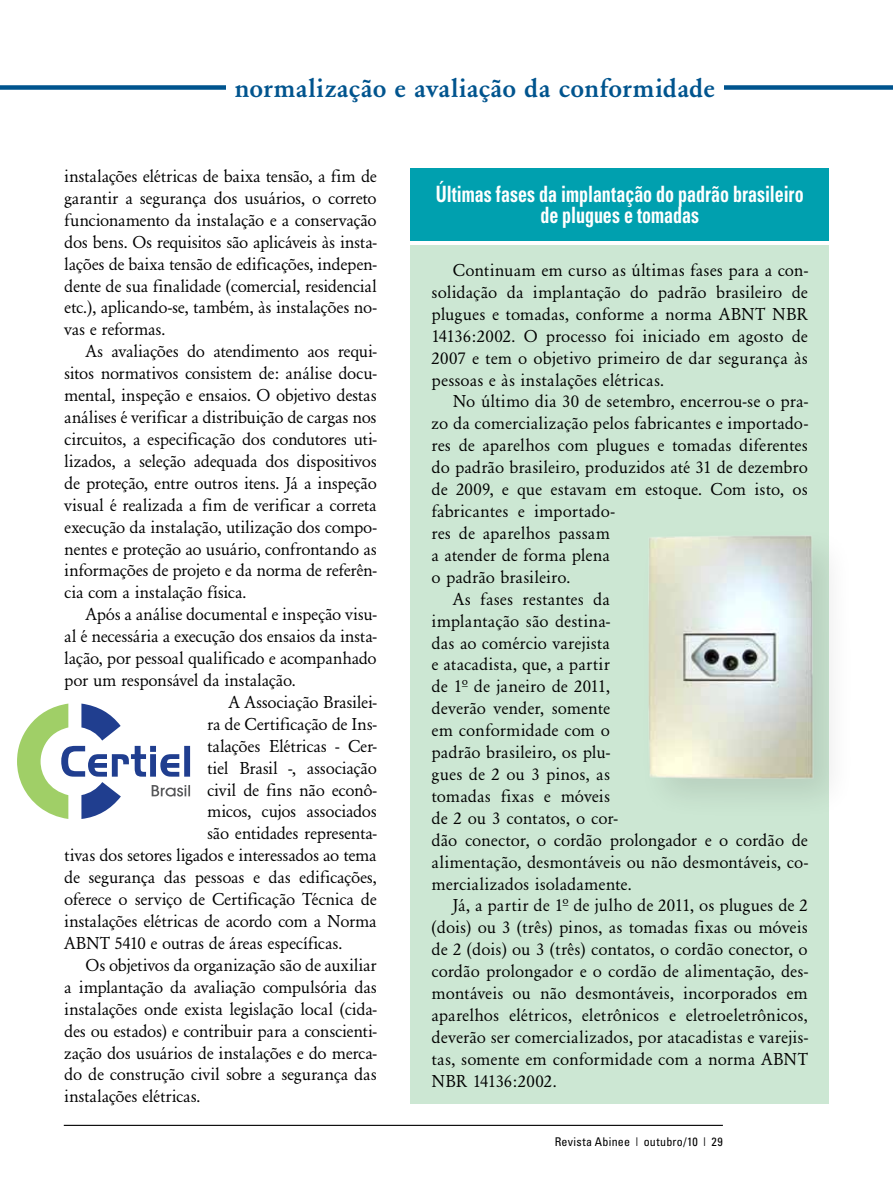
<style>
.page{position:relative;width:893px;height:1191px;background:#fff}
.page>*{position:absolute;margin:0;border:0;box-sizing:border-box;transform-origin:0 0}
.t1{font:500 27px "Garamond";color:#00548e}
.t2{font:700 condensed 22.5px/20.5px "Univers";color:#fff;text-align:center;scale:.8 1}
.t3{font:18px/21.9px "Garamond";letter-spacing:-.005em;color:#000;text-align:justify}
.t4{font:condensed 12px "Univers";letter-spacing:.02em;color:#000}
</style>
<div class="page">
<div style="left:0;top:85px;width:893px;height:5px;background:#00548e"></div>
<hr style="left:64px;top:1124px;width:659px;height:2px;background:#000">
<div style="left:410px;top:245px;width:419px;height:858px;background:#cce7d3"></div>
<div style="left:410px;top:168px;width:419px;height:72px;background:#00a0af"></div>
<div style="left:226px;top:76px;width:497px;height:21px;background:#fff"></div>
<svg style="left:17px;top:703px;width:173px;height:116px"></svg>
<div style="left:635px;top:523px;width:220px;height:298px;background:#000;opacity:.1"></div>
<img style="left:640px;top:532px;width:179px;height:250px">
<h1 class="t1" style="left:234px;top:72px;width:482px">normalização e avaliação da conformidade</h1>
<p class="t3" style="left:64px;top:165px;width:314px">instalações elétricas de baixa tensão, a fim de garantir a segurança dos usuários, o correto funcionamento da instalação e a conservação dos bens. Os requisitos são aplicáveis às insta&shy;lações de baixa tensão de edificações, indepen&shy;dente de sua finalidade (comercial, residencial etc.), aplicando-se, também, às instalações no&shy;vas e reformas.</p>
<p class="t3" style="left:64px;top:340px;width:314px;text-indent:21px">As avaliações do atendimento aos requi&shy;sitos normativos consistem de: análise docu&shy;mental, inspeção e ensaios. O objetivo destas análises é verificar a distribuição de cargas nos circuitos, a especificação dos condutores uti&shy;lizados, a seleção adequada dos dispositivos de proteção, entre outros itens. Já a inspeção visual é realizada a fim de verificar a correta execução da instalação, utilização dos compo&shy;nentes e proteção ao usuário, confrontando as informações de projeto e da norma de referên&shy;cia com a instalação física.</p>
<p class="t3" style="left:86px;top:603px;width:293px">Após a análise documental e inspeção visu-</p>
<p class="t3" style="left:64px;top:625px;width:314px">al é necessária a execução dos ensaios da insta-</p>
<p class="t3" style="left:64px;top:647px;width:314px">lação, por pessoal qualificado e acompanhado</p>
<p class="t3" style="left:64px;top:669px;width:233px">por um responsável da instalação.</p>
<p class="t3" style="left:228px;top:691px;width:150px">A Associação Brasilei-</p>
<p class="t3" style="left:207px;top:713px;width:171px">ra de Certificação de Ins-</p>
<p class="t3" style="left:207px;top:735px;width:171px">talações Elétricas - Cer-</p>
<p class="t3" style="left:207px;top:757px;width:171px">tiel Brasil -, associação</p>
<p class="t3" style="left:207px;top:779px;width:171px">civil de fins não econô-</p>
<p class="t3" style="left:207px;top:800px;width:171px">micos, cujos associados</p>
<p class="t3" style="left:207px;top:822px;width:171px">são entidades representa-</p>
<p class="t3" style="left:64px;top:844px;width:314px">tivas dos setores ligados e interessados ao tema</p>
<p class="t3" style="left:64px;top:866px;width:314px">de segurança das pessoas e das edificações,</p>
<p class="t3" style="left:64px;top:888px;width:314px">oferece o serviço de Certificação Técnica de</p>
<p class="t3" style="left:64px;top:910px;width:314px">instalações elétricas de acordo com a Norma</p>
<p class="t3" style="left:64px;top:932px;width:279px">ABNT 5410 e outras de áreas específicas.</p>
<p class="t3" style="left:86px;top:954px;width:293px">Os objetivos da organização são de auxiliar</p>
<p class="t3" style="left:64px;top:976px;width:314px">a implantação da avaliação compulsória das</p>
<p class="t3" style="left:64px;top:998px;width:314px">instalações onde exista legislação local (cida-</p>
<p class="t3" style="left:64px;top:1019px;width:314px">des ou estados) e contribuir para a conscienti-</p>
<p class="t3" style="left:64px;top:1041px;width:314px">zação dos usuários de instalações e do merca-</p>
<p class="t3" style="left:64px;top:1063px;width:314px">do de construção civil sobre a segurança das</p>
<p class="t3" style="left:64px;top:1085px;width:138px">instalações elétricas.</p>
<p class="t2" style="left:436px;top:184px;width:461px">Últimas fases da implantação do padrão brasileiro de plugues e tomadas</p>
<p class="t3" style="left:432px;top:259px;width:378px;text-indent:21px">Continuam em curso as últimas fases para a con&shy;solidação da implantação do padrão brasileiro de plugues e tomadas, conforme a norma ABNT NBR 14136:2002. O processo foi iniciado em agosto de 2007 e tem o objetivo primeiro de dar segurança às pessoas e às instalações elétricas.</p>
<p class="t3" style="left:453px;top:391px;width:357px">No último dia 30 de setembro, encerrou-se o pra-</p>
<p class="t3" style="left:432px;top:412px;width:378px">zo da comercialização pelos fabricantes e importado-</p>
<p class="t3" style="left:432px;top:434px;width:378px">res de aparelhos com plugues e tomadas diferentes</p>
<p class="t3" style="left:432px;top:456px;width:378px">do padrão brasileiro, produzidos até 31 de dezembro</p>
<p class="t3" style="left:432px;top:478px;width:378px">de 2009, e que estavam em estoque. Com isto, os</p>
<p class="t3" style="left:432px;top:500px;width:185px">fabricantes e importado-</p>
<p class="t3" style="left:432px;top:522px;width:180px">res de aparelhos passam</p>
<p class="t3" style="left:432px;top:544px;width:180px">a atender de forma plena</p>
<p class="t3" style="left:432px;top:566px;width:140px">o padrão brasileiro.</p>
<p class="t3" style="left:453px;top:588px;width:159px">As fases restantes da</p>
<p class="t3" style="left:432px;top:610px;width:180px">implantação são destina-</p>
<p class="t3" style="left:432px;top:632px;width:180px">das ao comércio varejista</p>
<p class="t3" style="left:432px;top:653px;width:180px">e atacadista, que, a partir</p>
<p class="t3" style="left:432px;top:675px;width:180px">de 1ª de janeiro de 2011,</p>
<p class="t3" style="left:432px;top:697px;width:180px">deverão vender, somente</p>
<p class="t3" style="left:432px;top:719px;width:180px">em conformidade com o</p>
<p class="t3" style="left:432px;top:741px;width:180px">padrão brasileiro, os plu-</p>
<p class="t3" style="left:432px;top:763px;width:180px">gues de 2 ou 3 pinos, as</p>
<p class="t3" style="left:432px;top:785px;width:180px">tomadas fixas e móveis</p>
<p class="t3" style="left:432px;top:807px;width:187px">de 2 ou 3 contatos, o cor-</p>
<p class="t3" style="left:432px;top:829px;width:378px">dão conector, o cordão prolongador e o cordão de</p>
<p class="t3" style="left:432px;top:851px;width:378px">alimentação, desmontáveis ou não desmontáveis, co-</p>
<p class="t3" style="left:432px;top:872px;width:202px">mercializados isoladamente.</p>
<p class="t3" style="left:453px;top:894px;width:357px">Já, a partir de 1ª de julho de 2011, os plugues de 2</p>
<p class="t3" style="left:432px;top:916px;width:378px">(dois) ou 3 (três) pinos, as tomadas fixas ou móveis</p>
<p class="t3" style="left:432px;top:938px;width:378px">de 2 (dois) ou 3 (três) contatos, o cordão conector, o</p>
<p class="t3" style="left:432px;top:960px;width:378px">cordão prolongador e o cordão de alimentação, des-</p>
<p class="t3" style="left:432px;top:982px;width:378px">montáveis ou não desmontáveis, incorporados em</p>
<p class="t3" style="left:432px;top:1004px;width:378px">aparelhos elétricos, eletrônicos e eletroeletrônicos,</p>
<p class="t3" style="left:432px;top:1026px;width:378px">deverão ser comercializados, por atacadistas e varejis-</p>
<p class="t3" style="left:432px;top:1048px;width:378px">tas, somente em conformidade com a norma ABNT</p>
<p class="t3" style="left:432px;top:1070px;width:127px">NBR 14136:2002.</p>
<p class="t4" style="left:555px;top:1134px;width:170px">Revista Abinee | outubro/10 | 29</p>
</div>
